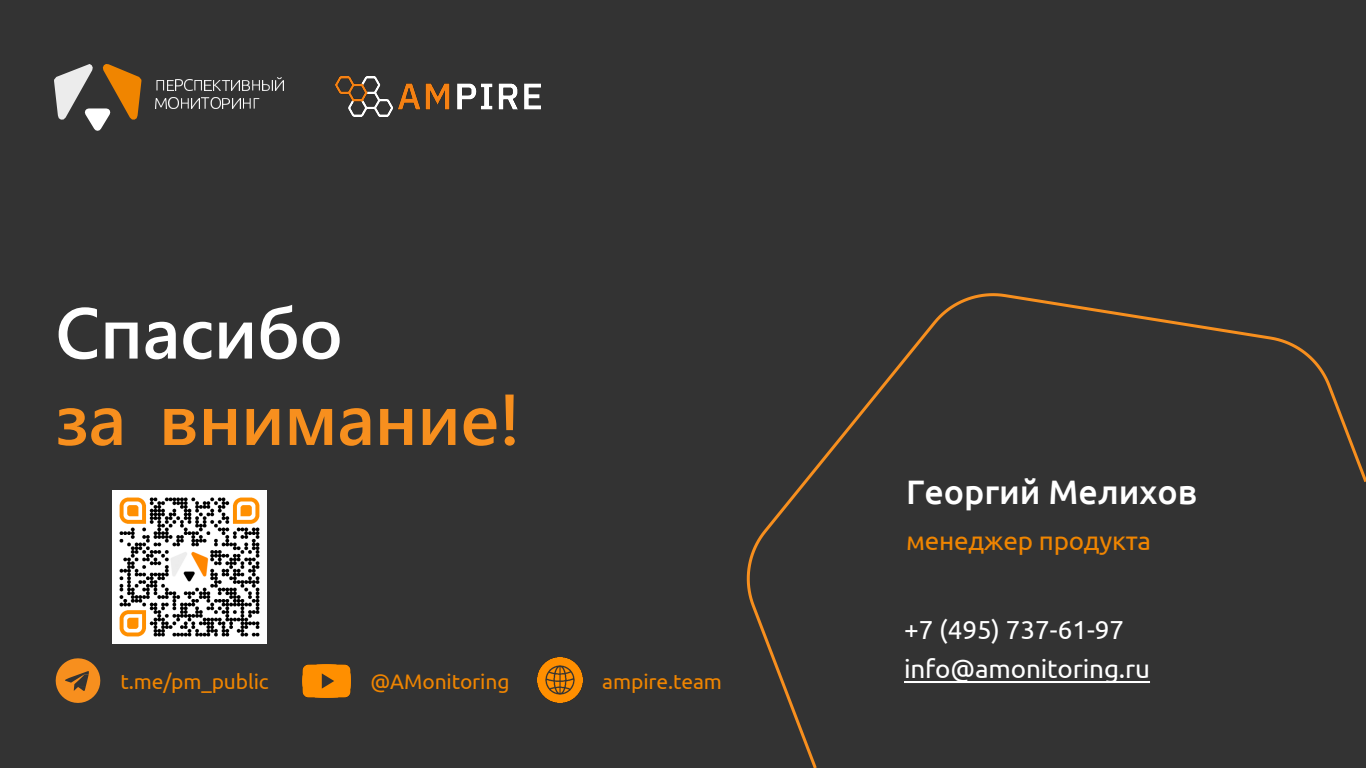
<style>
.page{position:relative;width:1366px;height:768px;background:#333}
.page>*{position:absolute;margin:0;border:0;box-sizing:border-box;transform-origin:0 0}
.t1{font:600 72px "Segoe UI";color:#f78f1e}
.t2{font:600 72px "Segoe UI";color:#fff}
.t3{font:500 34px "Ubuntu";color:#fff}
.t4{font:26px "Ubuntu";letter-spacing:-.005em;color:#fff}
.t5{font:26px "Ubuntu";letter-spacing:-.01em;color:#f08500}
.t6{font:21px "Ubuntu";letter-spacing:-.005em;color:#f08500}
</style>
<div class="page">
<svg style="left:746px;top:293px;width:620px;height:475px"></svg>
<svg style="left:156px;top:80px;width:55px;height:11px"></svg>
<img style="left:213px;top:80px;width:17px;height:10px">
<svg style="left:232px;top:77px;width:51px;height:13px"></svg>
<svg style="left:156px;top:98px;width:44px;height:11px"></svg>
<img style="left:202px;top:98px;width:18px;height:11px">
<svg style="left:223px;top:98px;width:36px;height:11px"></svg>
<svg style="left:54px;top:64px;width:87px;height:67px"></svg>
<img style="left:335px;top:76px;width:205px;height:40px">
<svg style="left:56px;top:658px;width:44px;height:45px"></svg>
<img style="left:113px;top:490px;width:153px;height:154px">
<img style="left:303px;top:664px;width:47px;height:34px">
<img style="left:537px;top:658px;width:45px;height:45px">
<h1 class="t2" style="left:56px;top:265px;width:289px">Cпасибо</h1>
<h1 class="t1" style="left:56px;top:352px;width:467px">за внимание!</h1>
<p class="t6" style="left:120px;top:668px;width:150px">t.me/pm_public</p>
<p class="t6" style="left:370px;top:669px;width:140px">@AMonitoring</p>
<p class="t6" style="left:602px;top:668px;width:121px">ampire.team</p>
<p class="t3" style="left:906px;top:470px;width:293px">Георгий Мелихов</p>
<p class="t5" style="left:906px;top:525px;width:247px">менеджер продукта</p>
<p class="t4" style="left:904px;top:614px;width:222px">+7 (495) 737-61-97</p>
<p class="t4" style="left:904px;top:653px;width:248px">info@amonitoring.ru</p>
</div>
